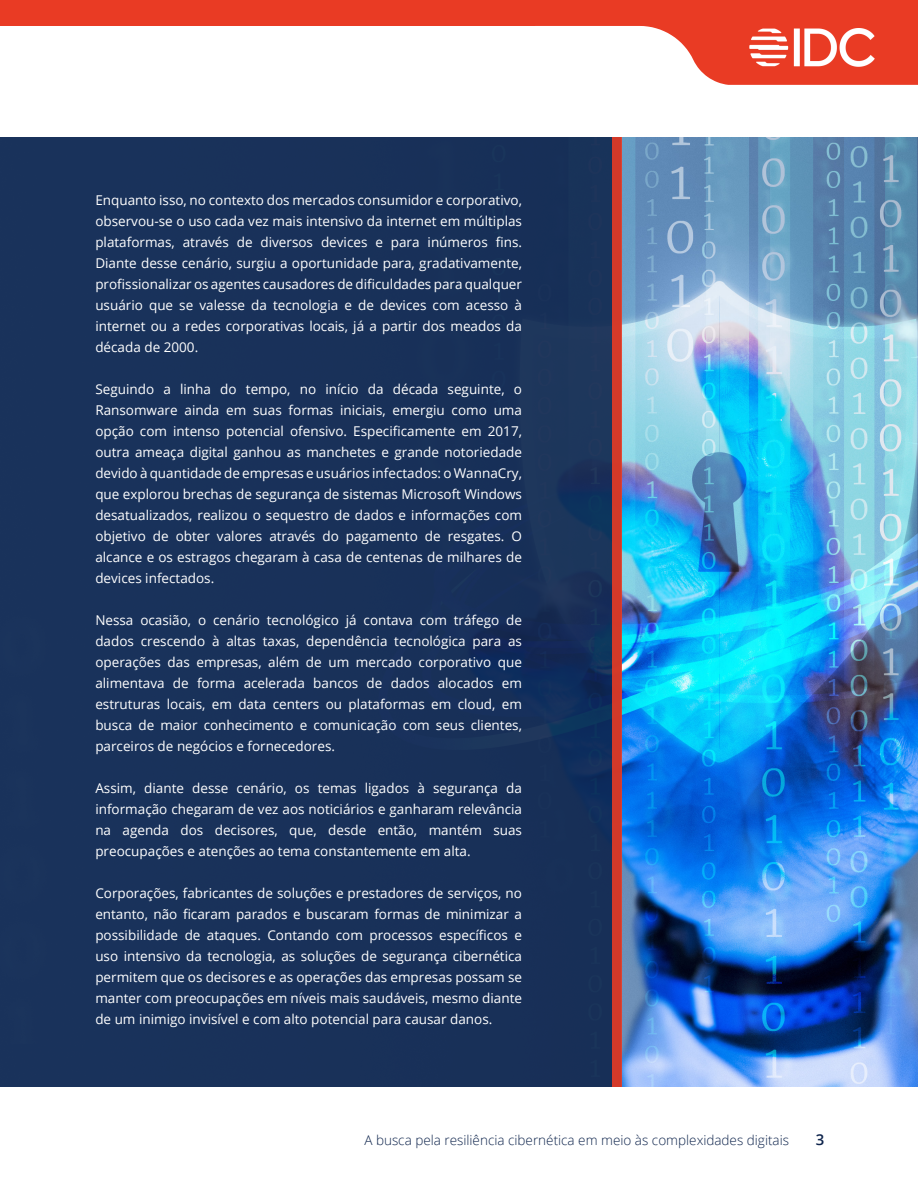
<style>
.page{position:relative;width:918px;height:1188px;background:#fff}
.page>*{position:absolute;margin:0;border:0;box-sizing:border-box;transform-origin:0 0}
.t1{font:600 15px "Open Sans";color:#0e244c}
.t2{font:13.5px/21px "Open Sans";color:#fff;text-align:justify}
.t3{font:300 13.5px "Open Sans";color:#0e244c}
</style>
<div class="page">
<img style="left:621px;top:137px;width:297px;height:950px">
<div style="left:0;top:137px;width:621px;height:950px;background:#19315a"></div>
<div style="left:612px;top:137px;width:9px;height:950px;background:#d33929"></div>
<svg style="left:535px;top:0;width:383px;height:85px;fill:#e93b24"></svg>
<div style="left:0;top:0;width:535px;height:26px;background:#e93b24"></div>
<img style="left:749px;top:28px;width:126px;height:38px">
<p class="t2" style="left:95px;top:190px;width:428px">Enquanto isso, no contexto dos mercados consumidor e corporativo, observou-se o uso cada vez mais intensivo da internet em múltiplas plataformas, através de diversos devices e para inúmeros fins.<br>Diante desse cenário, surgiu a oportunidade para, gradativamente, profissionalizar os agentes causadores de dificuldades para qualquer usuário que se valesse da tecnologia e de devices com acesso à internet ou a redes corporativas locais, já a partir dos meados da década de 2000.</p>
<p class="t2" style="left:95px;top:379px;width:428px">Seguindo a linha do tempo, no início da década seguinte, o Ransomware ainda em suas formas iniciais, emergiu como uma opção com intenso potencial ofensivo. Especificamente em 2017, outra ameaça digital ganhou as manchetes e grande notoriedade devido à quantidade de empresas e usuários infectados: o WannaCry, que explorou brechas de segurança de sistemas Microsoft Windows desatualizados, realizou o sequestro de dados e informações com objetivo de obter valores através do pagamento de resgates. O alcance e os estragos chegaram à casa de centenas de milhares de devices infectados.</p>
<p class="t2" style="left:95px;top:610px;width:428px">Nessa ocasião, o cenário tecnológico já contava com tráfego de dados crescendo à altas taxas, dependência tecnológica para as operações das empresas, além de um mercado corporativo que alimentava de forma acelerada bancos de dados alocados em estruturas locais, em data centers ou plataformas em cloud, em busca de maior conhecimento e comunicação com seus clientes, parceiros de negócios e fornecedores.</p>
<p class="t2" style="left:95px;top:778px;width:428px">Assim, diante desse cenário, os temas ligados à segurança da informação chegaram de vez aos noticiários e ganharam relevância na agenda dos decisores, que, desde então, mantém suas preocupações e atenções ao tema constantemente em alta.</p>
<p class="t2" style="left:95px;top:883px;width:428px">Corporações, fabricantes de soluções e prestadores de serviços, no entanto, não ficaram parados e buscaram formas de minimizar a possibilidade de ataques. Contando com processos específicos e uso intensivo da tecnologia, as soluções de segurança cibernética permitem que os decisores e as operações das empresas possam se manter com preocupações em níveis mais saudáveis, mesmo diante de um inimigo invisível e com alto potencial para causar danos.</p>
<p class="t3" style="left:364px;top:1131px;width:426px">A busca pela resiliência cibernética em meio às complexidades digitais</p>
<p class="t1" style="left:816px;top:1129px;width:10px">3</p>
</div>
